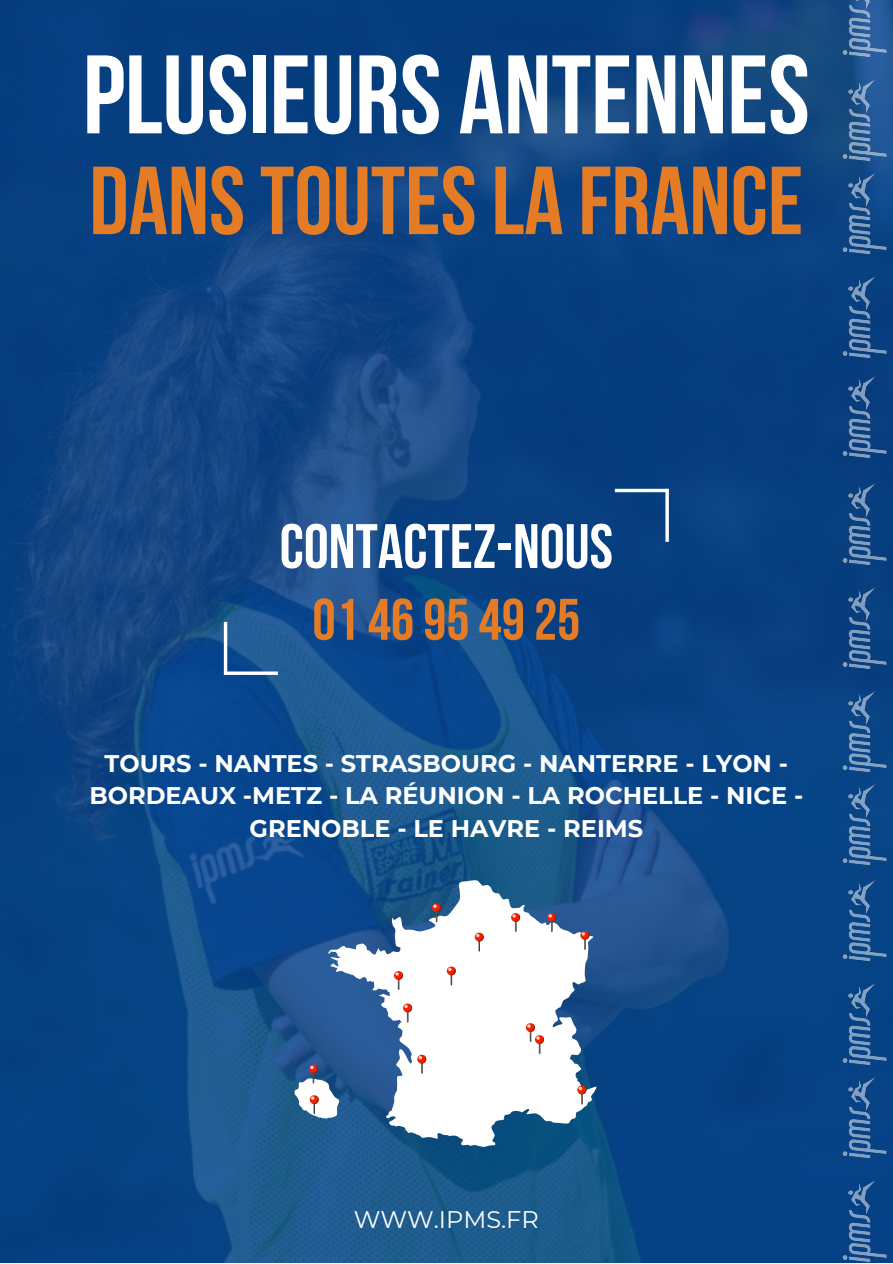
<style>
.page{position:relative;width:893px;height:1264px;background:#fff}
.page>*{position:absolute;margin:0;border:0;box-sizing:border-box;transform-origin:0 0}
.t1{font:700 111.3px "Bebas Neue";color:#fff}
.t2{font:700 96.3px "Bebas Neue";color:#e47c25}
.t3{font:700 62.7px "Bebas Neue";color:#fff}
.t4{font:700 58.5px "Bebas Neue";color:#e47c25}
.t5{font:700 24px/32.5px "Montserrat";color:#fff;text-align:center}
.t6{font:24px "Montserrat";color:#fff}
</style>
<div class="page">
<img style="left:0;top:0;width:892px;height:1262px">
<svg style="left:227px;top:671px;width:51px;height:4px"></svg>
<hr style="left:224px;top:622px;width:3px;height:53px;background:#fff">
<hr style="left:614px;top:489px;width:53px;height:3px;background:#fff">
<hr style="left:665px;top:489px;width:3px;height:53px;background:#fff">
<svg style="left:327px;top:878px;width:271px;height:269px"></svg>
<svg style="left:433px;top:903px;width:8px;height:19px"></svg>
<svg style="left:512px;top:913px;width:8px;height:19px"></svg>
<svg style="left:474px;top:932px;width:9px;height:9px"></svg>
<svg style="left:476px;top:933px;width:7px;height:18px"></svg>
<svg style="left:448px;top:966px;width:8px;height:19px"></svg>
<svg style="left:395px;top:971px;width:8px;height:19px"></svg>
<svg style="left:404px;top:1003px;width:8px;height:19px"></svg>
<svg style="left:418px;top:1055px;width:8px;height:18px"></svg>
<svg style="left:578px;top:1085px;width:8px;height:19px"></svg>
<svg style="left:527px;top:1023px;width:17px;height:31px"></svg>
<svg style="left:548px;top:913px;width:8px;height:19px"></svg>
<svg style="left:581px;top:931px;width:8px;height:19px"></svg>
<svg style="left:294px;top:1064px;width:46px;height:54px"></svg>
<img style="left:838px;top:1077px;width:53px;height:185px">
<img style="left:838px;top:877px;width:53px;height:200px">
<img style="left:838px;top:784px;width:53px;height:93px">
<img style="left:838px;top:474px;width:53px;height:310px">
<img style="left:838px;top:370px;width:53px;height:100px">
<img style="left:838px;top:173px;width:53px;height:197px">
<img style="left:838px;top:0;width:53px;height:173px">
<p class="t1" style="left:83px;top:50px;width:728px">PLUSIEURS ANTENNES</p>
<p class="t2" style="left:89px;top:162px;width:715px">DANSTOUTESLA FRANCE</p>
<p class="t3" style="left:279px;top:521px;width:335px">CONTACTEZ-NOUS</p>
<p class="t4" style="left:312px;top:596px;width:269px">0146954925</p>
<p class="t5" style="left:89px;top:746px;width:715px">TOURS - NANTES - STRASBOURG - NANTERRE - LYON -<br>BORDEAUX -METZ - LA RÉUNION - LA ROCHELLE - NICE -<br>GRENOBLE - LE HAVRE - REIMS</p>
<p class="t6" style="left:354px;top:1204px;width:186px">WWW.IPMS.FR</p>
</div>
